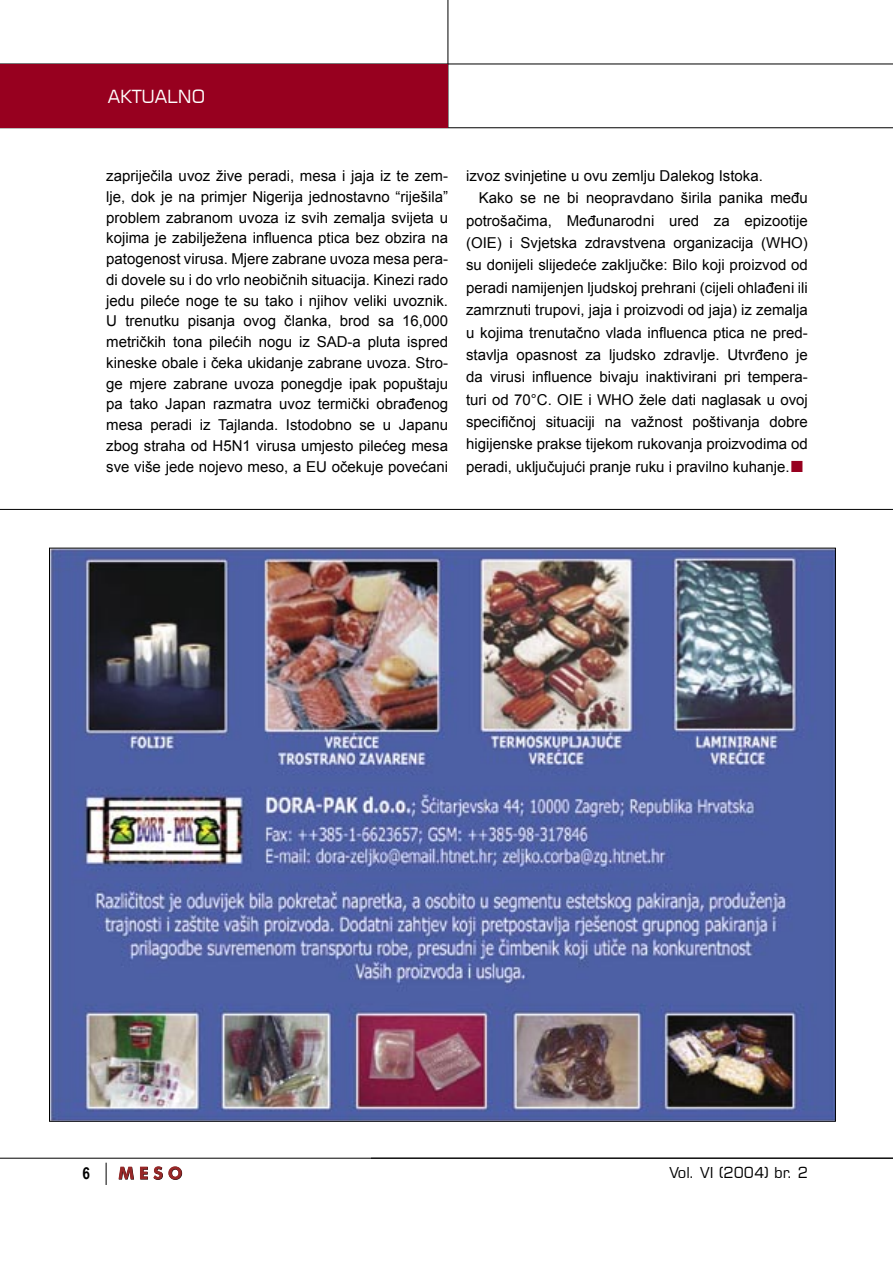
<style>
.page{position:relative;width:893px;height:1263px;background:#fff}
.page>*{position:absolute;margin:0;border:0;box-sizing:border-box;transform-origin:0 0}
.t1{font:18px "Square 721 BT";color:#fff}
.t2{font:700 16.5px "Arial Narrow";color:#000}
.tekst{font:15px/20.7px "Arial";color:#000;text-align:justify}
.t3{font:15px "Square 721 BT";color:#000}
.s1{font-size:24px;color:#97001f}
</style>
<div class="page">
<hr style="left:0;top:1158px;width:893px;height:1px;background:#000">
<svg style="left:118px;top:1167px;width:16px;height:12px"></svg>
<svg style="left:140px;top:1166px;width:42px;height:14px"></svg>
<hr style="left:0;top:64px;width:893px;height:1px;background:#000">
<hr style="left:0;top:127px;width:893px;height:1px;background:#000">
<hr style="left:448px;top:0;width:1px;height:128px;background:#000">
<svg style="left:106px;top:1163px;width:1px;height:22px"></svg>
<div style="left:0;top:64px;width:448px;height:64px;background:#97001f"></div>
<img style="left:51px;top:550px;width:783px;height:570px">
<hr style="left:0;top:509px;width:893px;height:1px;background:#000">
<p class="t1" style="left:108px;top:85px;width:99px">AKTUALNO</p>
<p class="tekst" style="left:106px;top:166px;width:343px">zapriječila uvoz žive peradi, mesa i jaja iz te zem&shy;lje, dok je na primjer Nigerija jednostavno “riješila” problem zabranom uvoza iz svih zemalja svijeta u kojima je zabilježena influenca ptica bez obzira na patogenost virusa. Mjere zabrane uvoza mesa pera&shy;di dovele su i do vrlo neobičnih situacija. Kinezi rado jedu pileće noge te su tako i njihov veliki uvoznik.<br>U trenutku pisanja ovog članka, brod sa 16,000 metričkih tona pilećih nogu iz SAD-a pluta ispred kineske obale i čeka ukidanje zabrane uvoza. Stro&shy;ge mjere zabrane uvoza ponegdje ipak popuštaju pa tako Japan razmatra uvoz termički obrađenog mesa peradi iz Tajlanda. Istodobno se u Japanu zbog straha od H5N1 virusa umjesto pilećeg mesa sve više jede nojevo meso, a EU očekuje povećani</p>
<p class="tekst" style="left:466px;top:166px;width:298px">izvoz svinjetine u ovu zemlju Dalekog Istoka.</p>
<p class="tekst" style="left:466px;top:187px;width:343px;line-height:22.4px;text-indent:13px">Kako se ne bi neopravdano širila panika među potrošačima, Međunarodni ured za epizootije (OIE) i Svjetska zdravstvena organizacija (WHO) su donijeli slijedeće zaključke: Bilo koji proizvod od peradi namijenjen ljudskoj prehrani (cijeli ohlađeni ili zamrznuti trupovi, jaja i proizvodi od jaja) iz zemalja u kojima trenutačno vlada influenca ptica ne pred&shy;stavlja opasnost za ljudsko zdravlje. Utvrđeno je da virusi influence bivaju inaktivirani pri tempera&shy;turi od 70°C. OIE i WHO žele dati naglasak u ovoj specifičnoj situaciji na važnost poštivanja dobre higijenske prakse tijekom rukovanja proizvodima od peradi, uključujući pranje ruku i pravilno kuhanje.<span class="s1">■</span></p>
<p class="t2" style="left:82px;top:1161px;width:9px">6</p>
<p class="t3" style="left:669px;top:1163px;width:140px">Vol. VI (2004) br. 2</p>
</div>
